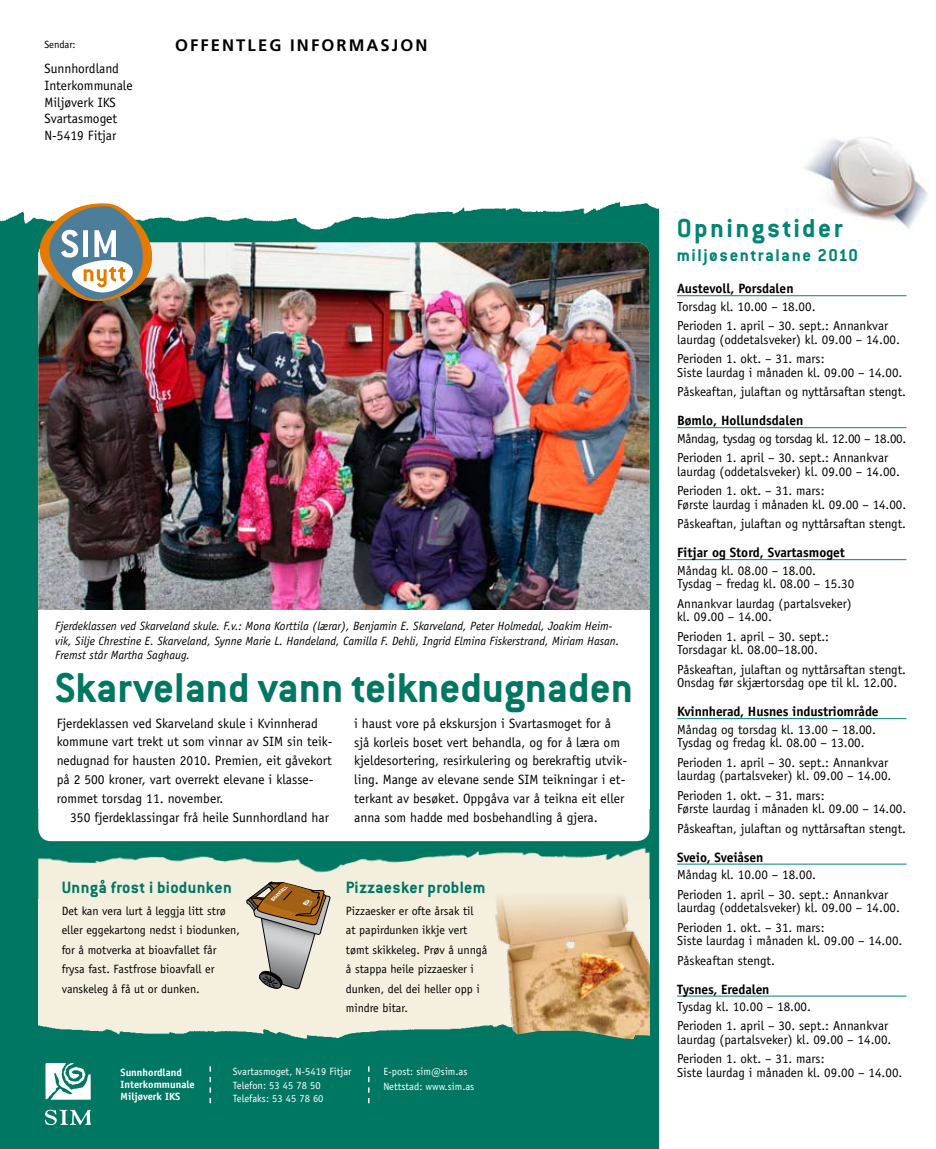
<style>
.page{position:relative;width:936px;height:1149px;background:#fff}
.page>*{position:absolute;margin:0;border:0;box-sizing:border-box;transform-origin:0 0}
.t1{font:700 45.75px "Conduit ITC";color:#007762}
.t2{font:700 28.5px "Conduit ITC";letter-spacing:.085em;color:#008575}
.t3{font:700 18.75px "Conduit ITC";letter-spacing:.085em;color:#008575}
.t4{font:700 18px "Conduit ITC";letter-spacing:.02em;color:#007762}
.t5{font:700 16.65px "Frutiger";letter-spacing:.125em;color:#000}
.t6{font:13.5px/18.8px "Officina Sans";color:#000}
.t7{font:700 13.5px "Officina Sans";letter-spacing:-.01em;color:#000}
.t8{font:13.05px/19.5px "Officina Sans";color:#000}
.t9{font:13.05px/19.5px "Officina Sans";letter-spacing:-.02em;color:#000}
.t10{font:12px/19.5px "Officina Sans";color:#000}
.t11{font:italic 12px/14.4px "Officina Sans";color:#000}
.t12{font:10.5px/13.5px "Officina Sans";color:#fff}
.t13{font:700 10.5px/12px "Officina Sans";color:#fff}
.t14{font:10.5px "Officina Sans";color:#000}
</style>
<div class="page">
<div style="left:0;top:282px;width:658px;height:866px;background:#007762"></div>
<img style="left:38px;top:831px;width:611px;height:107px">
<img style="left:38px;top:938px;width:596px;height:102px">
<img style="left:0;top:202px;width:658px;height:89px">
<img style="left:38px;top:242px;width:611px;height:368px">
<div style="left:38px;top:793px;width:611px;height:47px;background:#fff;border-radius:13px"></div>
<svg style="left:38px;top:202px;width:114px;height:99px"></svg>
<img style="left:805px;top:137px;width:123px;height:92px">
<hr style="left:677px;top:295px;width:229px;height:1px;background:#008575">
<hr style="left:677px;top:427px;width:229px;height:1px;background:#008575">
<hr style="left:677px;top:559px;width:229px;height:1px;background:#008575">
<hr style="left:677px;top:718px;width:229px;height:1px;background:#008575">
<hr style="left:677px;top:863px;width:229px;height:1px;background:#008575">
<hr style="left:677px;top:995px;width:229px;height:1px;background:#008575">
<div style="left:38px;top:610px;width:611px;height:198px;background:#fff"></div>
<div style="left:175px;top:671px;width:9px;height:32px;border:3px solid #fff"></div>
<svg style="left:45px;top:1063px;width:46px;height:36px"></svg>
<svg style="left:45px;top:1109px;width:46px;height:15px"></svg>
<svg style="left:209px;top:1066px;width:2px;height:36px"></svg>
<svg style="left:368px;top:1066px;width:1px;height:36px"></svg>
<img style="left:480px;top:892px;width:170px;height:146px">
<svg style="left:246px;top:881px;width:84px;height:109px;background:#b8a995"></svg>
<p class="t14" style="left:44px;top:38px;width:33px">Sendar:</p>
<p class="t6" style="left:44px;top:60px;width:90px;line-height:16.6px">Sunnhordland<br>Interkommunale<br>Miljøverk IKS<br>Svartasmoget<br>N-5419 Fitjar</p>
<p class="t5" style="left:175px;top:35px;width:254px">OFFENTLEG INFORMASJON</p>
<p class="t11" style="left:55px;top:619px;width:565px">Fjerdeklassen ved Skarveland skule. F.v.: Mona Korttila (lærar), Benjamin E. Skarveland, Peter Holmedal, Joakim Heim&shy;vik, Silje Chrestine E. Skarveland, Synne Marie L. Handeland, Camilla F. Dehli, Ingrid Elmina Fiskerstrand, Miriam Hasan.<br>Fremst står Martha Saghaug.</p>
<h1 class="t1" style="left:55px;top:661px;width:579px">Skarveland vann teiknedugnaden</h1>
<p class="t6" style="left:57px;top:713px;width:277px">Fjerdeklassen ved Skarveland skule i Kvinnherad kommune vart trekt ut som vinnar av SIM sin teik&shy;nedugnad for hausten 2010. Premien, eit gåvekort på 2 500 kroner, vart overrekt elevane i klasse&shy;rommet torsdag 11. november.</p>
<p class="t6" style="left:70px;top:807px;width:260px">350 fjerdeklassingar frå heile Sunnhordland har</p>
<p class="t6" style="left:354px;top:713px;width:274px">i haust vore på ekskursjon i Svartasmoget for å sjå korleis boset vert behandla, og for å læra om kjeldesortering, resirkulering og berekraftig utvik&shy;ling. Mange av elevane sende SIM teikningar i et&shy;terkant av besøket. Oppgåva var å teikna eit eller anna som hadde med bosbehandling å gjera.</p>
<h3 class="t4" style="left:62px;top:876px;width:172px">Unngå frost i biodunken</h3>
<p class="t10" style="left:62px;top:900px;width:180px">Det kan vera lurt å leggja litt strø eller eggekartong nedst i biodunken, for å motverka at bioavfallet får frysa fast. Fastfrose bioavfall er vanskeleg å få ut or dunken.</p>
<h3 class="t4" style="left:346px;top:876px;width:141px">Pizzaesker problem</h3>
<p class="t10" style="left:346px;top:900px;width:143px">Pizzaesker er ofte årsak til<br>at papirdunken ikkje vert tømt skikkeleg. Prøv å unngå å stappa heile pizzaesker i dunken, del dei heller opp i mindre bitar.</p>
<p class="t13" style="left:121px;top:1065px;width:76px">Sunnhordland<br>Interkommunale<br>Miljøverk IKS</p>
<p class="t12" style="left:233px;top:1064px;width:120px">Svartasmoget, N-5419 Fitjar<br>Telefon: 53 45 78 50<br>Telefaks: 53 45 78 60</p>
<p class="t12" style="left:383px;top:1063px;width:93px;line-height:15px">E-post: sim@sim.as<br>Nettstad: www.sim.as</p>
<h2 class="t2" style="left:676px;top:211px;width:167px">Opningstider</h2>
<h3 class="t3" style="left:676px;top:244px;width:183px">miljøsentralane 2010</h3>
<p class="t7" style="left:677px;top:280px;width:118px">Austevoll, Porsdalen</p>
<p class="t8" style="left:677px;top:296px;width:213px">Torsdag kl. 10.00 – 18.00.<br>Perioden 1. april – 30. sept.: Annankvar</p>
<p class="t8" style="left:677px;top:329px;width:224px">laurdag (oddetalsveker) kl. 09.00 – 14.00.<br>Perioden 1. okt. – 31. mars:</p>
<p class="t8" style="left:677px;top:362px;width:231px">Siste laurdag i månaden kl. 09.00 – 14.00.<br>Påskeaftan, julaftan og nyttårsaftan stengt.</p>
<p class="t7" style="left:677px;top:412px;width:128px">Bømlo, Hollundsdalen</p>
<p class="t9" style="left:677px;top:428px;width:231px">Måndag, tysdag og torsdag kl. 12.00 – 18.00.<br>Perioden 1. april – 30. sept.: Annankvar</p>
<p class="t8" style="left:677px;top:461px;width:224px">laurdag (oddetalsveker) kl. 09.00 – 14.00.<br>Perioden 1. okt. – 31. mars:</p>
<p class="t8" style="left:677px;top:494px;width:231px">Første laurdag i månaden kl. 09.00 – 14.00.<br>Påskeaftan, julaftan og nyttårsaftan stengt.</p>
<p class="t7" style="left:677px;top:544px;width:169px">Fitjar og Stord, Svartasmoget</p>
<p class="t8" style="left:677px;top:563px;width:179px;line-height:13.5px">Måndag kl. 08.00 – 18.00.<br>Tysdag – fredag kl. 08.00 – 15.30</p>
<p class="t8" style="left:677px;top:596px;width:176px;line-height:13.5px">Annankvar laurdag (partalsveker) kl. 09.00 – 14.00.</p>
<p class="t8" style="left:677px;top:629px;width:154px;line-height:13.5px">Perioden 1. april – 30. sept.:<br>Torsdagar kl. 08.00–18.00.</p>
<p class="t8" style="left:677px;top:662px;width:231px;line-height:13.5px">Påskeaftan, julaftan og nyttårsaftan stengt.<br>Onsdag før skjærtorsdag ope til kl. 12.00.</p>
<p class="t7" style="left:677px;top:703px;width:203px">Kvinnherad, Husnes industriområde</p>
<p class="t8" style="left:677px;top:722px;width:200px;line-height:13.5px">Måndag og torsdag kl. 13.00 – 18.00.<br>Tysdag og fredag kl. 08.00 – 13.00.</p>
<p class="t8" style="left:677px;top:755px;width:216px;line-height:13.5px">Perioden 1. april – 30. sept.: Annankvar laurdag (partalsveker) kl. 09.00 – 14.00.</p>
<p class="t8" style="left:677px;top:788px;width:231px;line-height:13.5px">Perioden 1. okt. – 31. mars:<br>Første laurdag i månaden kl. 09.00 – 14.00.</p>
<p class="t8" style="left:677px;top:818px;width:231px">Påskeaftan, julaftan og nyttårsaftan stengt.</p>
<p class="t7" style="left:677px;top:848px;width:88px">Sveio, Sveiåsen</p>
<p class="t8" style="left:677px;top:864px;width:213px">Måndag kl. 10.00 – 18.00.<br>Perioden 1. april – 30. sept.: Annankvar</p>
<p class="t8" style="left:677px;top:897px;width:224px">laurdag (oddetalsveker) kl. 09.00 – 14.00.<br>Perioden 1. okt. – 31. mars:</p>
<p class="t8" style="left:677px;top:930px;width:227px">Siste laurdag i månaden kl. 09.00 – 14.00.<br>Påskeaftan stengt.</p>
<p class="t7" style="left:677px;top:980px;width:94px">Tysnes, Eredalen</p>
<p class="t8" style="left:677px;top:996px;width:213px">Tysdag kl. 10.00 – 18.00.<br>Perioden 1. april – 30. sept.: Annankvar</p>
<p class="t8" style="left:677px;top:1029px;width:216px">laurdag (partalsveker) kl. 09.00 – 14.00.<br>Perioden 1. okt. – 31. mars:</p>
<p class="t8" style="left:677px;top:1062px;width:227px">Siste laurdag i månaden kl. 09.00 – 14.00.</p>
</div>
